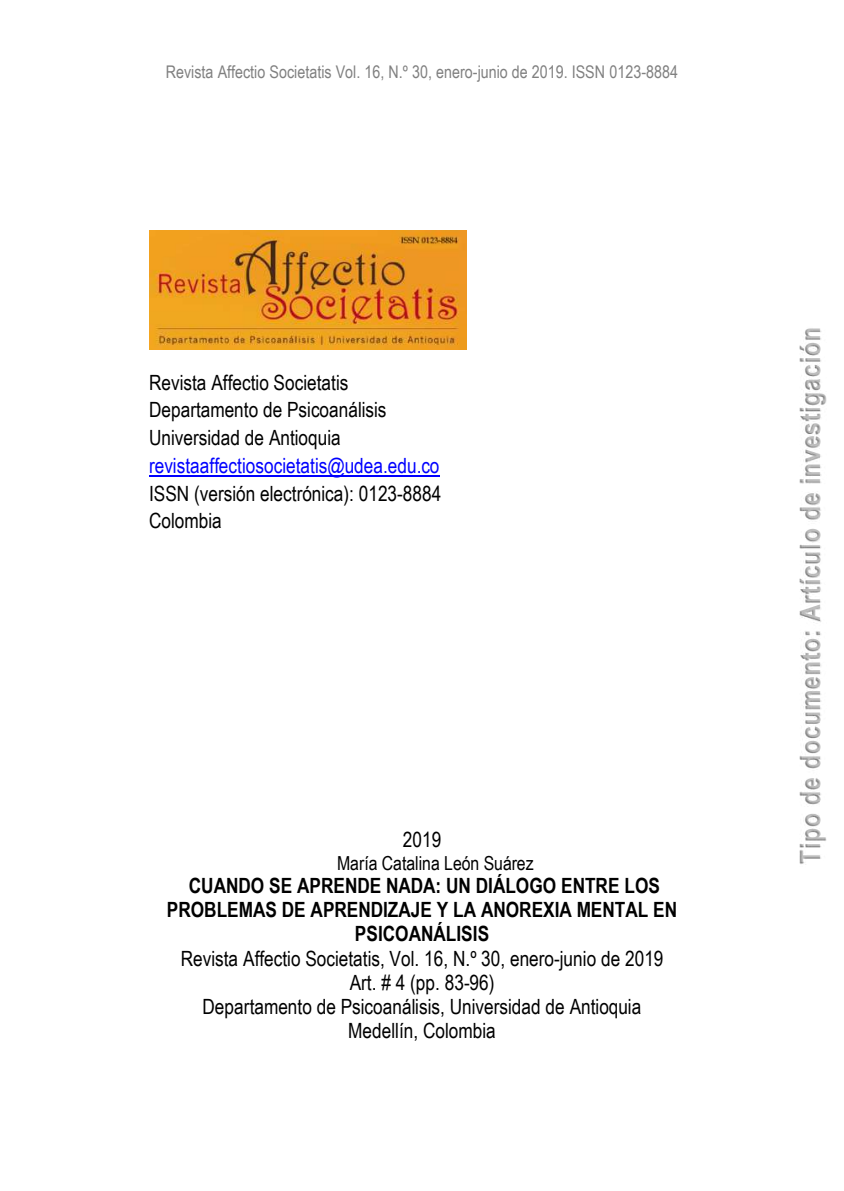
<style>
.page{position:relative;width:844px;height:1191px;background:#fff}
.page>*{position:absolute;margin:0;border:0;box-sizing:border-box;transform-origin:0 0}
.t1{font:700 28px "Arial Narrow";letter-spacing:.035em;color:#bfbfbf}
.t2{font:21px/27.7px "Arial Narrow";color:#000}
.t3{font:700 21px/24px "Arial Narrow";color:#000;text-align:center}
.t4{font:21px "Arial Narrow";color:#00f}
.t5{font:19.25px "Arial Narrow";color:#000}
.t6{font:17.5px "Arial Narrow";color:#808080}
</style>
<div class="page">
<hr style="left:149px;top:475px;width:290px;height:1px;background:#00f">
<img style="left:149px;top:230px;width:317px;height:120px">
<img style="left:799px;top:330px;width:28px;height:534px">
<img style="left:818px;top:565px;width:9px;height:46px">
<p class="t6" style="left:166px;top:59px;width:513px">Revista Affectio Societatis Vol. 16, N.º 30, enero-junio de 2019. ISSN 0123-8884</p>
<p class="t2" style="left:149px;top:368px;width:239px">Revista Affectio Societatis<br>Departamento de Psicoanálisis<br>Universidad de Antioquia</p>
<p class="t4" style="left:149px;top:450px;width:292px">revistaaffectiosocietatis@udea.edu.co</p>
<p class="t2" style="left:149px;top:478px;width:294px">ISSN (versión electrónica): 0123-8884<br>Colombia</p>
<p class="t2" style="left:403px;top:825px;width:40px">2019</p>
<p class="t5" style="left:337px;top:849px;width:198px">María Catalina León Suárez</p>
<p class="t3" style="left:167px;top:873px;width:511px">CUANDO SE APRENDE NADA: UN DIÁLOGO ENTRE LOS<br>PROBLEMAS DE APRENDIZAJE Y LA ANOREXIA MENTAL EN<br>PSICOANÁLISIS</p>
<p class="t2" style="left:181px;top:945px;width:484px;line-height:24.2px;text-align:center">Revista Affectio Societatis, Vol. 16, N.º 30, enero-junio de 2019<br>Art. # 4 (pp. 83-96)<br>Departamento de Psicoanálisis, Universidad de Antioquia Medellín, Colombia</p>
<h1 class="t1" style="left:789px;top:863px;width:538px;rotate:-90deg">Tipo de documento: Artículo de investigación</h1>
</div>
